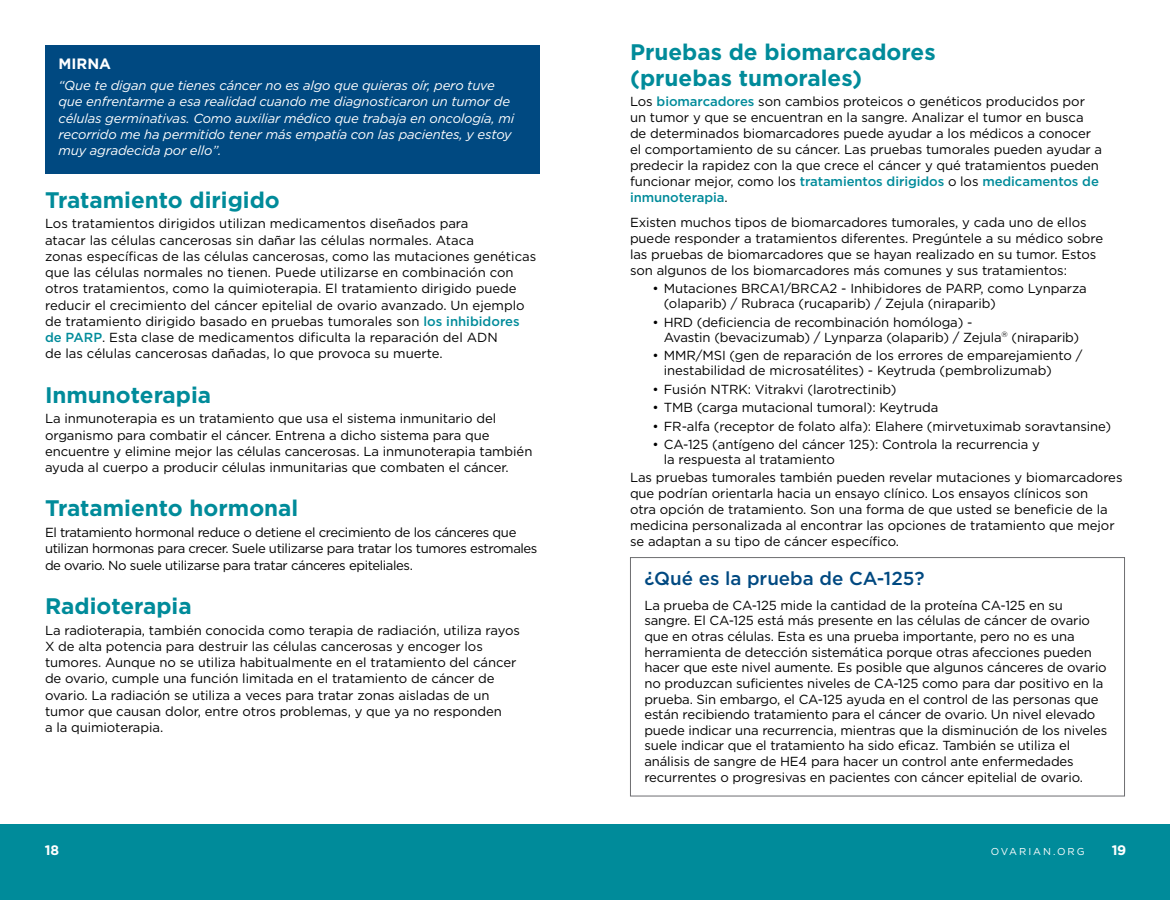
<style>
.page{position:relative;width:1170px;height:900px;background:#fff}
.page>*{position:absolute;margin:0;border:0;box-sizing:border-box;transform-origin:0 0}
.t1{font:700 22.5px/26.2px "Gotham";color:#008b9a}
.t2{font:500 18.75px "Gotham";color:#004981}
.t3{font:700 15px "Gotham";color:#fff}
.t4{font:700 13.75px "Gotham";color:#fff}
.t5{font:13.12px/16.2px "Gotham";letter-spacing:-.005em;color:#000}
.t6{font:italic 13.12px/16.2px "Gotham";letter-spacing:-.01em;color:#fff}
.t7{font:13.12px/16.2px "Gotham";letter-spacing:-.03em;color:#000}
.t8{font:10px "Gotham";letter-spacing:.2em;color:#fff}
.s1{font-weight:500;color:#008b9a}
</style>
<div class="page">
<div style="left:0;top:825px;width:585px;height:75px;background:#008b9a"></div>
<div style="left:585px;top:825px;width:585px;height:75px;background:#008b9a"></div>
<div style="left:630px;top:557px;width:495px;height:239px;border:1px solid #6d6e71"></div>
<div style="left:45px;top:45px;width:495px;height:129px;background:#004981"></div>
<p class="t3" style="left:58px;top:55px;width:54px">MIRNA</p>
<p class="t6" style="left:58px;top:77px;width:457px">“Que te digan que tienes cáncer no es algo que quieras oír, pero tuve que enfrentarme a esa realidad cuando me diagnosticaron un tumor de células germinativas. Como auxiliar médico que trabaja en oncología, mi recorrido me ha permitido tener más empatía con las pacientes, y estoy muy agradecida por ello”.</p>
<h1 class="t1" style="left:45px;top:186px;width:236px">Tratamiento dirigido</h1>
<p class="t5" style="left:45px;top:215px;width:493px">Los tratamientos dirigidos utilizan medicamentos diseñados para<br>atacar las células cancerosas sin dañar las células normales. Ataca<br>zonas específicas de las células cancerosas, como las mutaciones genéticas que las células normales no tienen. Puede utilizarse en combinación con otros tratamientos, como la quimioterapia. El tratamiento dirigido puede reducir el crecimiento del cáncer epitelial de ovario avanzado. Un ejemplo de tratamiento dirigido basado en pruebas tumorales son <span class="s1">los inhibidores de PARP</span>. Esta clase de medicamentos dificulta la reparación del ADN<br>de las células cancerosas dañadas, lo que provoca su muerte.</p>
<h1 class="t1" style="left:45px;top:381px;width:168px">Inmunoterapia</h1>
<p class="t5" style="left:45px;top:410px;width:489px">La inmunoterapia es un tratamiento que usa el sistema inmunitario del organismo para combatir el cáncer. Entrena a dicho sistema para que encuentre y elimine mejor las células cancerosas. La inmunoterapia también ayuda al cuerpo a producir células inmunitarias que combaten el cáncer.</p>
<h1 class="t1" style="left:45px;top:495px;width:255px">Tratamiento hormonal</h1>
<p class="t7" style="left:45px;top:524px;width:494px">El tratamiento hormonal reduce o detiene el crecimiento de los cánceres que utilizan hormonas para crecer. Suele utilizarse para tratar los tumores estromales de ovario. No suele utilizarse para tratar cánceres epiteliales.</p>
<h1 class="t1" style="left:45px;top:592px;width:148px">Radioterapia</h1>
<p class="t5" style="left:45px;top:622px;width:476px">La radioterapia, también conocida como terapia de radiación, utiliza rayos X de alta potencia para destruir las células cancerosas y encoger los tumores. Aunque no se utiliza habitualmente en el tratamiento del cáncer de ovario, cumple una función limitada en el tratamiento de cáncer de ovario. La radiación se utiliza a veces para tratar zonas aisladas de un tumor que causan dolor, entre otros problemas, y que ya no responden<br>a la quimioterapia.</p>
<h1 class="t1" style="left:630px;top:38px;width:307px">Pruebas de biomarcadores (pruebas tumorales)</h1>
<p class="t5" style="left:630px;top:93px;width:474px;line-height:15.9px">Los <span class="s1">biomarcadores</span> son cambios proteicos o genéticos producidos por un tumor y que se encuentran en la sangre. Analizar el tumor en busca de determinados biomarcadores puede ayudar a los médicos a conocer el comportamiento de su cáncer. Las pruebas tumorales pueden ayudar a predecir la rapidez con la que crece el cáncer y qué tratamientos pueden funcionar mejor, como los <span class="s1">tratamientos dirigidos</span> o los <span class="s1">medicamentos de inmunoterapia</span>.</p>
<p class="t5" style="left:630px;top:214px;width:475px;line-height:15.9px">Existen muchos tipos de biomarcadores tumorales, y cada uno de ellos puede responder a tratamientos diferentes. Pregúntele a su médico sobre las pruebas de biomarcadores que se hayan realizado en su tumor. Estos son algunos de los biomarcadores más comunes y sus tratamientos:</p>
<p class="t5" style="left:664px;top:281px;width:425px;line-height:15px;text-indent:-11px">• Mutaciones BRCA1/BRCA2 - Inhibidores de PARP, como Lynparza (olaparib) / Rubraca (rucaparib) / Zejula (niraparib)</p>
<p class="t5" style="left:664px;top:314px;width:417px;line-height:15px;text-indent:-11px">• HRD (deficiencia de recombinación homóloga) -<br>Avastin (bevacizumab) / Lynparza (olaparib) / Zejula<sup>®</sup> (niraparib)</p>
<p class="t5" style="left:664px;top:348px;width:420px;line-height:15px;text-indent:-11px">• MMR/MSI (gen de reparación de los errores de emparejamiento / inestabilidad de microsatélites) - Keytruda (pembrolizumab)</p>
<p class="t5" style="left:652px;top:381px;width:246px">• Fusión NTRK: Vitrakvi (larotrectinib)</p>
<p class="t5" style="left:652px;top:399px;width:287px">• TMB (carga mutacional tumoral): Keytruda</p>
<p class="t5" style="left:652px;top:418px;width:460px">• FR-alfa (receptor de folato alfa): Elahere (mirvetuximab soravtansine)</p>
<p class="t5" style="left:664px;top:437px;width:378px;line-height:15px;text-indent:-11px">• CA-125 (antígeno del cáncer 125): Controla la recurrencia y la respuesta al tratamiento</p>
<p class="t5" style="left:630px;top:470px;width:494px;line-height:15.9px">Las pruebas tumorales también pueden revelar mutaciones y biomarcadores que podrían orientarla hacia un ensayo clínico. Los ensayos clínicos son<br>otra opción de tratamiento. Son una forma de que usted se beneficie de la medicina personalizada al encontrar las opciones de tratamiento que mejor se adaptan a su tipo de cáncer específico.</p>
<h2 class="t2" style="left:644px;top:568px;width:282px">¿Qué es la prueba de CA-125?</h2>
<p class="t5" style="left:644px;top:597px;width:464px;line-height:15.6px">La prueba de CA-125 mide la cantidad de la proteína CA-125 en su sangre. El CA-125 está más presente en las células de cáncer de ovario que en otras células. Esta es una prueba importante, pero no es una herramienta de detección sistemática porque otras afecciones pueden hacer que este nivel aumente. Es posible que algunos cánceres de ovario no produzcan suficientes niveles de CA-125 como para dar positivo en la prueba. Sin embargo, el CA-125 ayuda en el control de las personas que están recibiendo tratamiento para el cáncer de ovario. Un nivel elevado puede indicar una recurrencia, mientras que la disminución de los niveles suele indicar que el tratamiento ha sido eficaz. También se utiliza el análisis de sangre de HE4 para hacer un control ante enfermedades recurrentes o progresivas en pacientes con cáncer epitelial de ovario.</p>
<p class="t4" style="left:45px;top:842px;width:16px">18</p>
<p class="t8" style="left:991px;top:846px;width:96px">OVARIAN.ORG</p>
<p class="t4" style="left:1112px;top:842px;width:16px">19</p>
</div>
